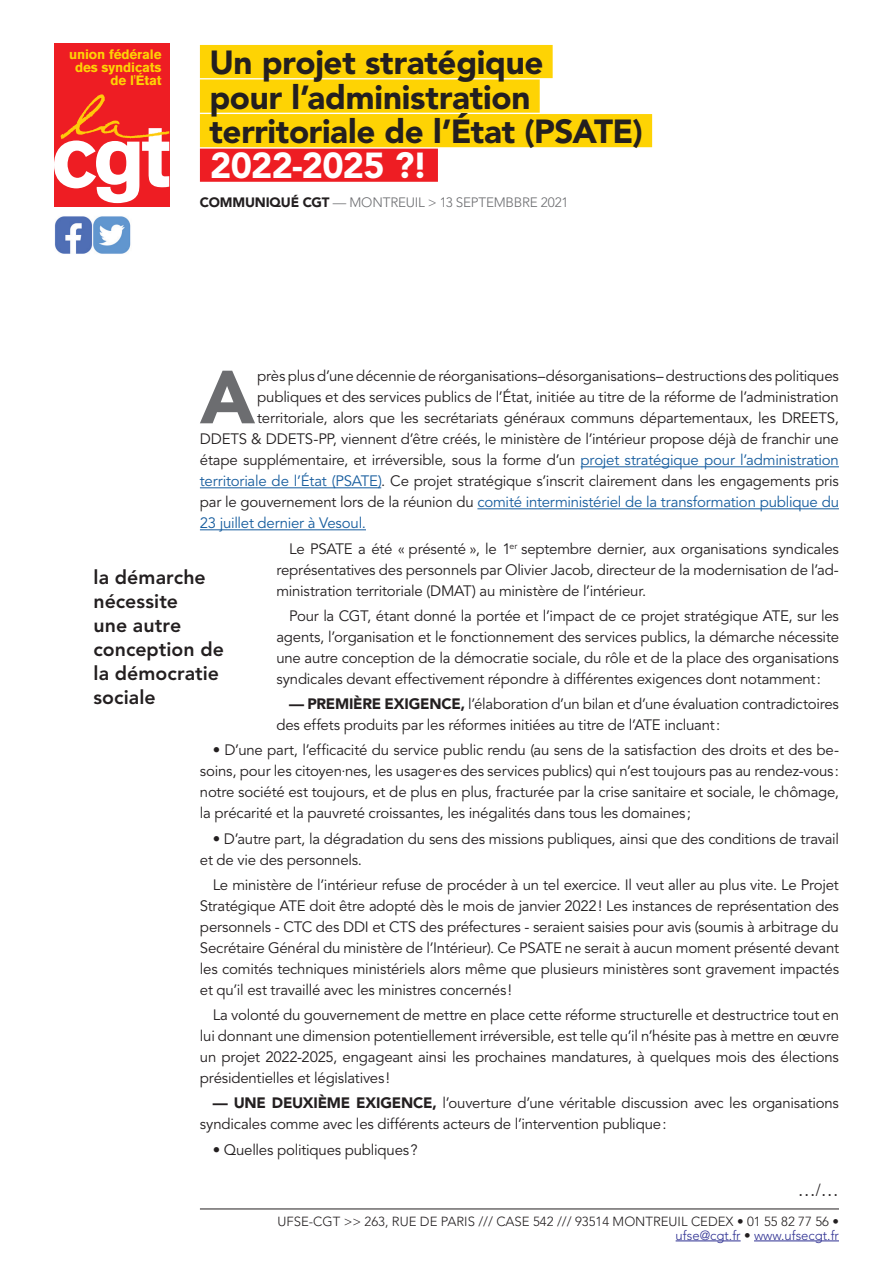
<style>
.page{position:relative;width:893px;height:1263px;background:#fff}
.page>*{position:absolute;margin:0;border:0;box-sizing:border-box;transform-origin:0 0}
.t1{font:900 74.25px "Avenir LT Std";color:#6c6d70}
.t2{font:900 36px "Avenir LT Std";letter-spacing:-.025em;color:#fff}
.t3{font:900 33.15px/34.5px "Avenir LT Std";letter-spacing:-.01em;color:#231f20}
.t4{font:800 19.5px/24px "Avenir LT Std";color:#231f20}
.t5{font:18px "Times";color:#231f20}
.t6{font:15px/21px "Avenir LT Std";letter-spacing:-.015em;color:#231f20;text-align:justify}
.t7{font:15px "Avenir LT Std";letter-spacing:-.015em;color:#175d9e}
.t8{font:300 13.5px "Avenir LT Std";letter-spacing:-.015em;color:#6c6d70}
.t9{font:700 13.5px/13px "Akzidenz Grotesk BQ";letter-spacing:-.01em;color:#fed304;text-align:right}
.t10{font:300 13.2px/13.5px "Avenir LT Std";color:#231f20;text-align:right}
.s1{font-weight:900;color:#231f20}
.s2{color:#175d9e}
.s3{color:#231f20}
.s4{font-weight:900}
.s5{color:#2e3092}
</style>
<div class="page">
<div style="left:200px;top:45px;width:353px;height:33px;background:#fed304"></div>
<div style="left:200px;top:79px;width:340px;height:34px;background:#fed304"></div>
<div style="left:200px;top:114px;width:452px;height:33px;background:#fed304"></div>
<div style="left:200px;top:149px;width:238px;height:33px;background:#ee1d23"></div>
<hr style="left:581px;top:466px;width:258px;height:1px;background:#175d9e">
<hr style="left:200px;top:487px;width:181px;height:1px;background:#175d9e">
<hr style="left:477px;top:508px;width:362px;height:1px;background:#175d9e">
<hr style="left:200px;top:529px;width:166px;height:1px;background:#175d9e">
<hr style="left:676px;top:1240px;width:65px;height:1px;background:#2e3092">
<hr style="left:754px;top:1240px;width:85px;height:1px;background:#2e3092">
<hr style="left:200px;top:1209px;width:639px;height:1px;background:#231f20">
<div style="left:54px;top:43px;width:115px;height:163px;background:#ee1d23"></div>
<svg style="left:54px;top:94px;width:115px;height:109px"></svg>
<img style="left:54px;top:216px;width:77px;height:38px">
<p class="t9" style="left:69px;top:48px;width:94px">union fédérale des syndicats de l'État</p>
<h3 class="t3" style="left:209px;top:45px;width:435px">Un projet stratégique<br>pour l’administration territoriale de l’État (PSATE)</h3>
<h2 class="t2" style="left:210px;top:143px;width:219px">2022-2025 ?!</h2>
<p class="t8" style="left:200px;top:194px;width:370px"><span class="s1">COMMUNIQUÉ CGT</span> — MONTREUIL &gt; 13 SEPTEMBBRE 2021</p>
<h1 class="t1" style="left:200px;top:353px;width:57px">A</h1>
<p class="t6" style="left:257px;top:366px;width:583px">près plus d’une décennie de réorganisations–désorganisations– destructions des politiques</p>
<p class="t6" style="left:257px;top:387px;width:583px">publiques et des services publics de l’État, initiée au titre de la réforme de l’administration</p>
<p class="t6" style="left:257px;top:408px;width:583px">territoriale, alors que les secrétariats généraux communs départementaux, les DREETS,</p>
<p class="t6" style="left:200px;top:429px;width:640px">DDETS &amp; DDETS-PP, viennent d’être créés, le ministère de l’intérieur propose déjà de franchir une</p>
<p class="t6" style="left:200px;top:450px;width:640px">étape supplémentaire, et irréversible, sous la forme d’un <span class="s2">projet stratégique pour l’administration</span></p>
<p class="t6" style="left:200px;top:471px;width:640px"><span class="s2">territoriale de l’État (PSATE)</span>. Ce projet stratégique s’inscrit clairement dans les engagements pris</p>
<p class="t7" style="left:200px;top:493px;width:641px"><span class="s3">par le gouvernement lors de la réunion du</span> comité interministériel de la transformation publique du</p>
<p class="t7" style="left:200px;top:514px;width:168px">23 juillet dernier à Vesoul.</p>
<p class="t6" style="left:276px;top:538px;width:564px;text-indent:13px">Le PSATE a été « présenté », le 1<sup>er</sup> septembre dernier, aux organisations syndicales représentatives des personnels par Olivier Jacob, directeur de la modernisation de l’ad&shy;ministration territoriale (DMAT) au ministère de l’intérieur.</p>
<p class="t6" style="left:276px;top:606px;width:564px;text-indent:13px">Pour la CGT, étant donné la portée et l’impact de ce projet stratégique ATE, sur les agents, l’organisation et le fonctionnement des services publics, la démarche nécessite une autre conception de la démocratie sociale, du rôle et de la place des organisations syndicales devant effectivement répondre à différentes exigences dont notamment:</p>
<p class="t6" style="left:276px;top:694px;width:564px;text-indent:13px"><span class="s4">— PREMIÈRE EXIGENCE,</span> l’élaboration d’un bilan et d’une évaluation contradictoires des effets produits par les réformes initiées au titre de l’ATE incluant:</p>
<p class="t6" style="left:200px;top:740px;width:641px;text-indent:13px">• D’une part, l’efficacité du service public rendu (au sens de la satisfaction des droits et des be&shy;soins, pour les citoyen·nes, les usager·es des services publics) qui n’est toujours pas au rendez-vous: notre société est toujours, et de plus en plus, fracturée par la crise sanitaire et sociale, le chômage, la précarité et la pauvreté croissantes, les inégalités dans tous les domaines;</p>
<p class="t6" style="left:200px;top:828px;width:641px;text-indent:13px">• D’autre part, la dégradation du sens des missions publiques, ainsi que des conditions de travail et de vie des personnels.</p>
<p class="t6" style="left:200px;top:874px;width:641px;text-indent:13px">Le ministère de l’intérieur refuse de procéder à un tel exercice. Il veut aller au plus vite. Le Projet Stratégique ATE doit être adopté dès le mois de janvier 2022! Les instances de représentation des personnels - CTC des DDI et CTS des préfectures - seraient saisies pour avis (soumis à arbitrage du Secrétaire Général du ministère de l’Intérieur). Ce PSATE ne serait à aucun moment présenté devant les comités techniques ministériels alors même que plusieurs ministères sont gravement impactés et qu’il est travaillé avec les ministres concernés!</p>
<p class="t6" style="left:200px;top:1005px;width:641px;text-indent:13px">La volonté du gouvernement de mettre en place cette réforme structurelle et destructrice tout en lui donnant une dimension potentiellement irréversible, est telle qu’il n’hésite pas à mettre en œuvre un projet 2022-2025, engageant ainsi les prochaines mandatures, à quelques mois des élections présidentielles et législatives!</p>
<p class="t6" style="left:200px;top:1093px;width:640px;text-indent:13px"><span class="s4">— UNE DEUXIÈME EXIGENCE,</span> l’ouverture d’une véritable discussion avec les organisations syndicales comme avec les différents acteurs de l’intervention publique:</p>
<p class="t6" style="left:213px;top:1139px;width:207px">• Quelles politiques publiques?</p>
<h3 class="t4" style="left:94px;top:565px;width:132px">la démarche nécessite<br>une autre conception de la démocratie sociale</h3>
<p class="t5" style="left:798px;top:1173px;width:43px">…/…</p>
<p class="t10" style="left:278px;top:1215px;width:563px">UFSE-CGT &gt;&gt; 263, RUE DE PARIS /// CASE 542 /// 93514 MONTREUIL CEDEX • 01 55 82 77 56 • <span class="s5">ufse@cgt.fr</span> • <span class="s5">www.ufsecgt.fr</span></p>
</div>
